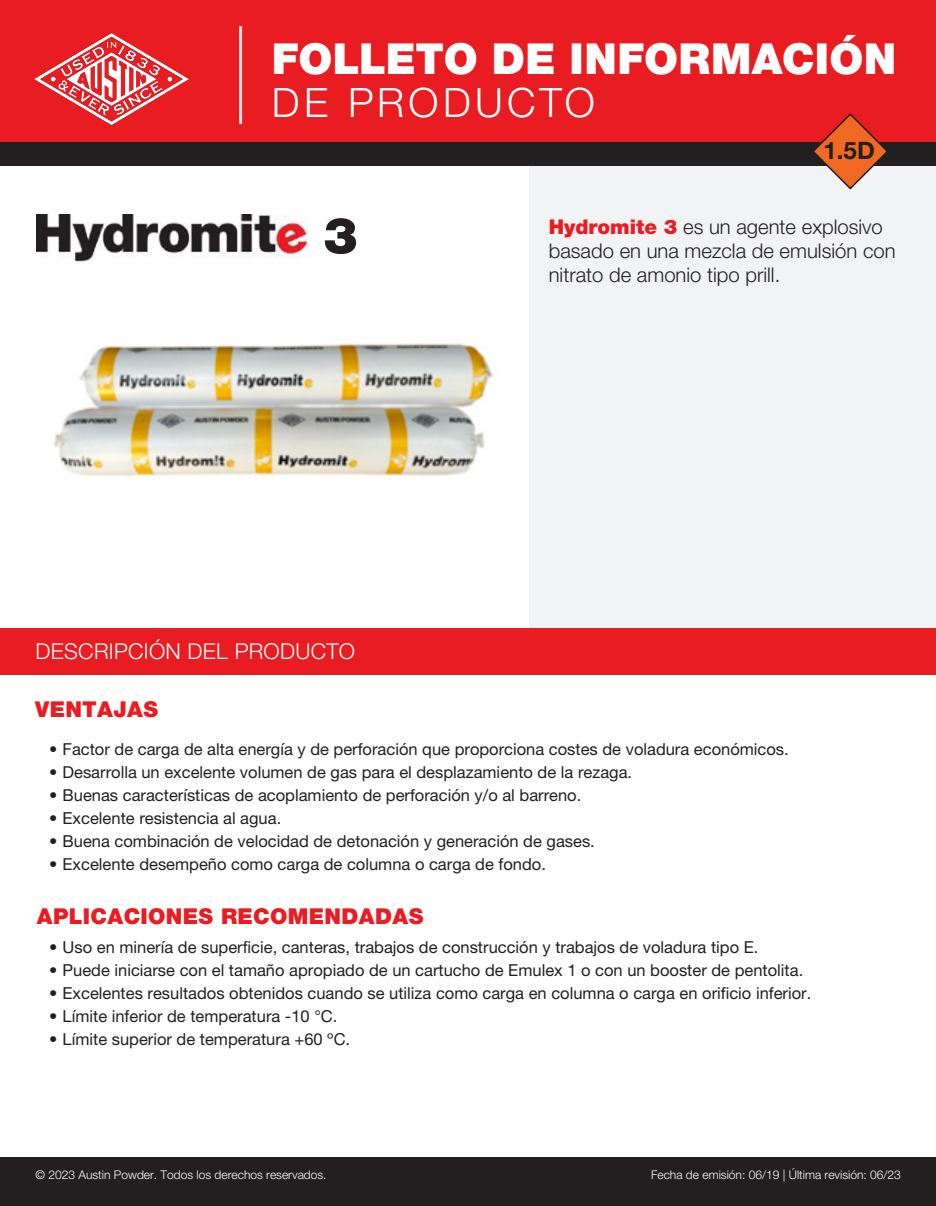
<style>
.page{position:relative;width:936px;height:1206px;background:#fff}
.page>*{position:absolute;margin:0;border:0;box-sizing:border-box;transform-origin:0 0}
.t1{font:900 50.4px "Helvetica Neue CE";color:#231f20}
.t2{font:900 42.75px "Helvetica Neue CE";letter-spacing:.005em;color:#fff}
.t3{font:300 40.5px "Helvetica Neue CE";letter-spacing:.105em;color:#fff}
.t4{font:700 24px "Helvetica Neue CE";color:#231f20}
.t5{font:900 21.9px "Helvetica Neue CE";letter-spacing:.015em;color:#e91c22}
.t6{font:300 21.9px "Helvetica Neue CE";letter-spacing:.015em;color:#fff}
.t7{font:300 20.25px/24px "Helvetica Neue CE";color:#231f20}
.t8{font:16.5px "Helvetica Neue CE";color:#231f20}
.t9{font:300 12px "Helvetica Neue CE";color:#fff}
.s1{font-weight:900;color:#e91c22}
</style>
<div class="page">
<div style="left:529px;top:159px;width:406px;height:485px;background:#f2f3f4"></div>
<div style="left:0;top:0;width:935px;height:143px;background:#e91c22"></div>
<img style="left:34px;top:34px;width:154px;height:90px">
<hr style="left:239px;top:26px;width:3px;height:98px;background:#dcdddf">
<div style="left:0;top:142px;width:935px;height:23px;background:#231f20"></div>
<div style="left:0;top:1157px;width:935px;height:48px;background:#231f20"></div>
<svg style="left:810px;top:113px;width:79px;height:77px"></svg>
<div style="left:0;top:627px;width:935px;height:47px;background:#e91c22"></div>
<img style="left:53px;top:343px;width:440px;height:133px">
<img style="left:37px;top:215px;width:271px;height:49px">
<p class="t2" style="left:272px;top:33px;width:625px">FOLLETO DE INFORMACIÓN</p>
<p class="t3" style="left:272px;top:78px;width:324px">DE PRODUCTO</p>
<p class="t1" style="left:323px;top:204px;width:36px">3</p>
<p class="t6" style="left:36px;top:638px;width:321px">DESCRIPCIÓN DEL PRODUCTO</p>
<p class="t4" style="left:823px;top:136px;width:53px">1.5D</p>
<p class="t7" style="left:548px;top:216px;width:348px"><span class="s1">Hydromite 3</span> es un agente explosivo basado en una mezcla de emulsión con nitrato de amonio tipo prill.</p>
<p class="t5" style="left:35px;top:695px;width:124px">VENTAJAS</p>
<p class="t8" style="left:49px;top:739px;width:740px">• Factor de carga de alta energía y de perforación que proporciona costes de voladura económicos.</p>
<p class="t8" style="left:49px;top:762px;width:584px">• Desarrolla un excelente volumen de gas para el desplazamiento de la rezaga.</p>
<p class="t8" style="left:49px;top:785px;width:533px">• Buenas características de acoplamiento de perforación y/o al barreno.</p>
<p class="t8" style="left:49px;top:808px;width:233px">• Excelente resistencia al agua.</p>
<p class="t8" style="left:49px;top:831px;width:547px">• Buena combinación de velocidad de detonación y generación de gases.</p>
<p class="t8" style="left:49px;top:854px;width:498px">• Excelente desempeño como carga de columna o carga de fondo.</p>
<p class="t5" style="left:37px;top:902px;width:387px">APLICACIONES RECOMENDADAS</p>
<p class="t8" style="left:49px;top:937px;width:710px">• Uso en minería de superficie, canteras, trabajos de construcción y trabajos de voladura tipo E.</p>
<p class="t8" style="left:49px;top:960px;width:755px">• Puede iniciarse con el tamaño apropiado de un cartucho de Emulex 1 o con un booster de pentolita.</p>
<p class="t8" style="left:49px;top:983px;width:763px">• Excelentes resultados obtenidos cuando se utiliza como carga en columna o carga en orificio inferior.</p>
<p class="t8" style="left:49px;top:1006px;width:290px">• Límite inferior de temperatura -10 °C.</p>
<p class="t8" style="left:49px;top:1029px;width:302px">• Límite superior de temperatura +60 ºC.</p>
<p class="t9" style="left:35px;top:1167px;width:292px">© 2023 Austin Powder. Todos los derechos reservados.</p>
<p class="t9" style="left:650px;top:1167px;width:251px">Fecha de emisión: 06/19 | Última revisión: 06/23</p>
</div>
